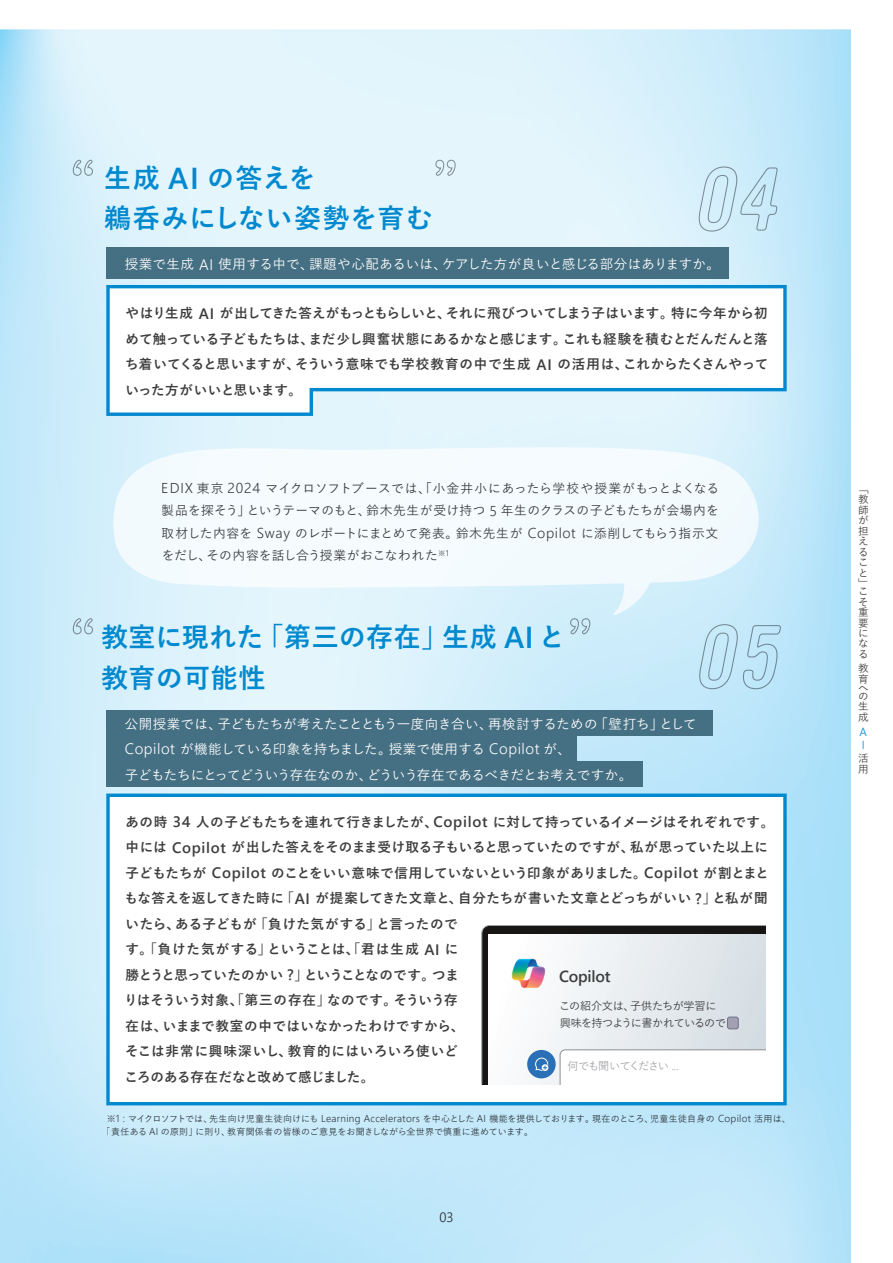
<style>
.page{position:relative;width:893px;height:1263px;background:#fff}
.page>*{position:absolute;margin:0;border:0;box-sizing:border-box;transform-origin:0 0}
.t1{font:700 27px/40.5px "Yu Go";letter-spacing:.02em;color:#0089cf}
.t2{font:600 16.05px "Segoe UI";letter-spacing:-.015em;color:#3e3e3f}
.t3{font:700 13.5px/25.5px "Yu Go";letter-spacing:.01em;color:#3e3e3f;text-align:justify}
.t4{font:500 13.5px/25.5px "Yu Go";letter-spacing:-.01em;color:#fff}
.t5{font:500 13.5px "Yu Go";letter-spacing:.02em;color:#fff}
.t6{font:300 13.5px "Segoe UI";color:#231f20}
.t7{font:500 12.75px/22.5px "Yu Go";letter-spacing:.005em;color:#3e3e3f;text-align:justify}
.t8{font:300 11.7px/12.9px "Segoe UI";color:#0089cf}
.t9{font:500 11.1px/17.7px "Yu Go";letter-spacing:-.045em;color:#3e3e3f}
.t10{font:500 11.1px "Yu Go";letter-spacing:-.095em;color:#a4a5a9}
.t11{font:500 10.5px/10.5px "Yu Go";color:#3e3e3f}
.t12{font:500 9px/13.5px "Yu Go";letter-spacing:.005em;color:#3e3e3f}
.s1{font-family:"Segoe UI";font-weight:600;font-size:30.3px}
.s2{font-family:"Segoe UI";font-weight:300;font-size:15.15px}
.s3{font-family:"Segoe UI";font-weight:600;font-size:15.15px}
.s4{font-family:"Segoe UI";font-weight:300;font-size:14.25px}
.s5{font-family:"Segoe UI";font-weight:300;font-size:12.45px}
.s6{font-family:"Segoe UI";font-weight:300;font-size:10.05px}
</style>
<div class="page">
<img style="left:0;top:30px;width:851px;height:1233px">
<svg style="left:697px;top:166px;width:81px;height:66px;background:#c6e3f0"></svg>
<svg style="left:698px;top:624px;width:83px;height:66px;background:#b9deef"></svg>
<div style="left:106px;top:247px;width:623px;height:32px;background:#456f82"></div>
<svg style="left:106px;top:285px;width:681px;height:131px"></svg>
<svg style="left:72px;top:159px;width:22px;height:17px"></svg>
<svg style="left:435px;top:159px;width:21px;height:17px"></svg>
<svg style="left:72px;top:618px;width:22px;height:17px"></svg>
<svg style="left:569px;top:618px;width:22px;height:17px"></svg>
<div style="left:106px;top:710px;width:607px;height:25px;background:#456f82"></div>
<div style="left:106px;top:735px;width:471px;height:26px;background:#456f82"></div>
<div style="left:106px;top:761px;width:536px;height:26px;background:#456f82"></div>
<svg style="left:106px;top:793px;width:681px;height:312px"></svg>
<svg style="left:481px;top:925px;width:285px;height:159px"></svg>
<img style="left:510px;top:955px;width:36px;height:37px">
<div style="left:727px;top:1017px;width:11px;height:12px;background:#a2a0b1;border-radius:2px"></div>
<div style="left:727px;top:1017px;width:11px;height:12px;border:1px solid #70718b;border-radius:2px"></div>
<svg style="left:560px;top:1049px;width:206px;height:35px"></svg>
<div style="left:527px;top:1050px;width:29px;height:28px;background:#2b6fb7;border-radius:50%"></div>
<div style="left:541px;top:1064px;width:8px;height:7px;border:1px solid #2b6fb7;border-radius:50%"></div>
<svg style="left:535px;top:1057px;width:13px;height:14px"></svg>
<svg style="left:113px;top:447px;width:646px;height:168px;fill:#f4fbfe"></svg>
<h1 class="t1" style="left:104px;top:158px;width:330px">生成 <span class="s1">AI</span> の答えを<br>鵜呑みにしない姿勢を育む</h1>
<p class="t5" style="left:125px;top:252px;width:597px">授業で生成 <span class="s2">AI</span> 使用する中で、課題や心配あるいは、ケアした方が良いと感じる部分はありますか。</p>
<p class="t3" style="left:125px;top:301px;width:645px">やはり生成 <span class="s3">AI</span> が出してきた答えがもっともらしいと、それに飛びついてしまう子はいます。特に今年から初めて触っている子どもたちは、まだ少し興奮状態にあるかなと感じます。これも経験を積むとだんだんと落ち着いてくると思いますが、そういう意味でも学校教育の中で生成 <span class="s3">AI</span> の活用は、これからたくさんやっていった方がいいと思います。</p>
<p class="t7" style="left:161px;top:475px;width:559px"><span class="s4">EDIX</span> 東京 <span class="s4">2024</span> マイクロソフトブースでは、「小金井小にあったら学校や授業がもっとよくなる製品を探そう」というテーマのもと、鈴木先生が受け持つ <span class="s4">5</span> 年生のクラスの子どもたちが会場内を取材した内容を <span class="s4">Sway</span> のレポートにまとめて発表。鈴木先生が <span class="s4">Copilot</span> に添削してもらう指示文をだし、その内容を話し合う授業がおこなわれた<sup>※</sup><sup>1</sup></p>
<h1 class="t1" style="left:101px;top:618px;width:466px">教室に現れた「第三の存在」生成 <span class="s1">AI</span> と教育の可能性</h1>
<p class="t4" style="left:125px;top:709px;width:573px">公開授業では、子どもたちが考えたことともう一度向き合い、再検討するための「壁打ち」として<br><span class="s2">Copilot</span> が機能している印象を持ちました。授業で使用する <span class="s2">Copilot</span> が、<br>子どもたちにとってどういう存在なのか、どういう存在であるべきだとお考えですか。</p>
<p class="t3" style="left:124px;top:809px;width:651px;text-align:left">あの時 <span class="s3">34</span> 人の子どもたちを連れて行きましたが、<span class="s3">Copilot</span> に対して持っているイメージはそれぞれです。中には <span class="s3">Copilot</span> が出した答えをそのまま受け取る子もいると思っていたのですが、私が思っていた以上に子どもたちが <span class="s3">Copilot</span> のことをいい意味で信用していないという印象がありました。<span class="s3">Copilot</span> が割とまともな答えを返してきた時に「<span class="s3">AI</span> が提案してきた文章と、自分たちが書いた文章とどっちがいい <span class="s3">?</span>」と私が聞いたら、ある子どもが「負けた気がする」と言ったので<br>す。「負けた気がする」ということは、「君は生成 <span class="s3">AI</span> に<br>勝とうと思っていたのかい <span class="s3">?</span>」ということなのです。つま<br>りはそういう対象、「第三の存在」なのです。そういう存<br>在は、いままで教室の中ではいなかったわけですから、<br>そこは非常に興味深いし、教育的にはいろいろ使いど<br>ころのある存在だなと改めて感じました。</p>
<p class="t2" style="left:559px;top:961px;width:53px">Copilot</p>
<p class="t9" style="left:559px;top:995px;width:168px">この紹介文は、子供たちが学習に興味を持つように書かれているので</p>
<p class="t10" style="left:567px;top:1055px;width:113px">何でも聞いてください <span class="s5">...</span></p>
<p class="t12" style="left:102px;top:1110px;width:690px;text-indent:5px">※<span class="s6">1 :</span> マイクロソフトでは、先生向け児童生徒向けにも <span class="s6">Learning Accelerators</span> を中心とした <span class="s6">AI</span> 機能を提供しております。現在のところ、児童生徒自身の <span class="s6">Copilot</span> 活用は、「責任ある <span class="s6">AI</span> の原則」に則り、教育関係者の皆様のご意見をお聞きしながら全世界で慎重に進めています。</p>
<p class="t6" style="left:439px;top:1204px;width:16px">03</p>
<p class="t11" style="left:858px;top:483px;width:12px">「教師が担えること」</p>
<p class="t11" style="left:858px;top:585px;width:11px">こそ重要になる</p>
<p class="t11" style="left:858px;top:662px;width:12px">教育</p>
<p class="t11" style="left:858px;top:683px;width:11px;line-height:8.2px">への</p>
<p class="t11" style="left:858px;top:700px;width:12px">生成</p>
<p class="t8" style="left:859px;top:724px;width:9px">A<br>I</p>
<p class="t11" style="left:858px;top:751px;width:11px">活用</p>
</div>
